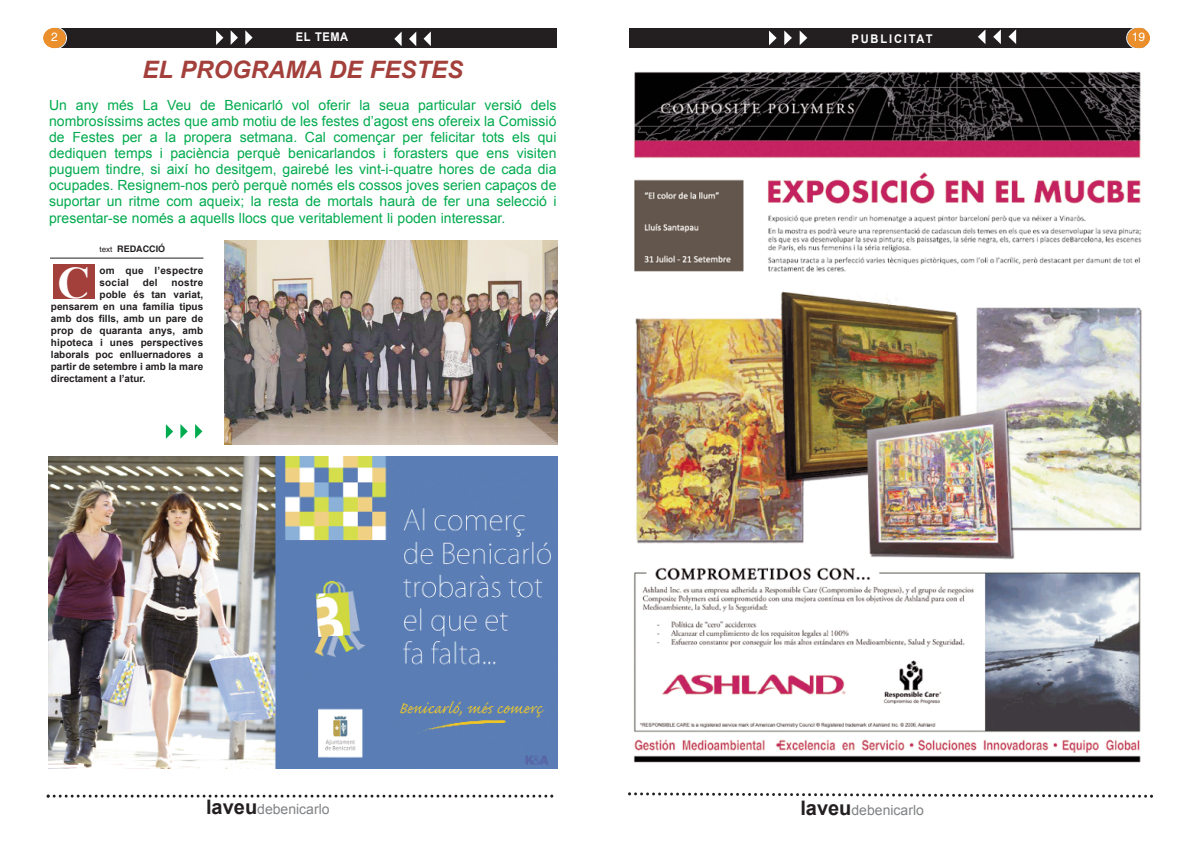
<style>
.page{position:relative;width:1191px;height:842px;background:#fff}
.page>*{position:absolute;margin:0;border:0;box-sizing:border-box;transform-origin:0 0}
.t1{font:700 45px "Times New Roman";color:#fff}
.t2{font:italic 700 24px "Arial";color:#a3403b}
.t3{font:14px/16px "Arial";color:#00aa4e;text-align:justify}
.t4{font:14px "Arial";color:#808285}
.t5{font:700 12px "Arial";letter-spacing:.165em;color:#fff;scale:.92 1}
.t6{font:12px "Helvetica";color:#fff}
.t7{font:700 10px "Arial";color:#231f20}
.t8{font:700 10px/12px "Arial";letter-spacing:.02em;color:#231f20}
.t9{font:700 9px "Helvetica";color:#231f20}
.s1{font-weight:400;font-size:8px}
.s2{font-weight:700;font-size:20px;color:#231f20}
</style>
<div class="page">
<div style="left:56px;top:28px;width:500px;height:20px;background:#231f20"></div>
<svg style="left:423px;top:31px;width:8px;height:15px"></svg>
<svg style="left:409px;top:32px;width:7px;height:14px"></svg>
<svg style="left:394px;top:32px;width:7px;height:14px"></svg>
<svg style="left:216px;top:30px;width:7px;height:15px"></svg>
<svg style="left:231px;top:30px;width:7px;height:15px"></svg>
<svg style="left:245px;top:30px;width:8px;height:15px"></svg>
<svg style="left:43px;top:27px;width:24px;height:22px"></svg>
<svg style="left:47px;top:795px;width:506px;height:3px"></svg>
<div style="left:629px;top:28px;width:515px;height:20px;background:#231f20"></div>
<svg style="left:1126px;top:27px;width:24px;height:22px"></svg>
<svg style="left:628px;top:792px;width:525px;height:6px"></svg>
<div style="left:53px;top:264px;width:41px;height:35px;background:#a3403b"></div>
<svg style="left:769px;top:31px;width:7px;height:14px"></svg>
<svg style="left:784px;top:30px;width:8px;height:15px"></svg>
<svg style="left:799px;top:30px;width:8px;height:15px"></svg>
<svg style="left:1008px;top:29px;width:8px;height:15px"></svg>
<svg style="left:993px;top:29px;width:8px;height:15px"></svg>
<svg style="left:978px;top:30px;width:7px;height:14px"></svg>
<hr style="left:50px;top:258px;width:153px;height:1px;background:#231f20">
<svg style="left:166px;top:424px;width:7px;height:15px"></svg>
<svg style="left:180px;top:424px;width:8px;height:15px"></svg>
<svg style="left:195px;top:424px;width:7px;height:15px"></svg>
<img style="left:224px;top:240px;width:333px;height:204px">
<img style="left:48px;top:456px;width:509px;height:312px">
<img style="left:633px;top:72px;width:509px;height:691px">
<p class="t6" style="left:51px;top:30px;width:8px">2</p>
<p class="t5" style="left:296px;top:31px;width:58px">EL TEMA</p>
<h2 class="t2" style="left:142px;top:57px;width:322px">EL PROGRAMA DE FESTES</h2>
<p class="t3" style="left:49px;top:98px;width:509px">Un any més La Veu de Benicarló vol oferir la seua particular versió dels nombrosíssims actes que amb motiu de les festes d’agost ens ofereix la Comissió de Festes per a la propera setmana. Cal començar per felicitar tots els qui dediquen temps i paciència perquè benicarlandos i forasters que ens visiten puguem tindre, si així ho desitgem, gairebé les vint-i-quatre hores de cada dia ocupades. Resignem-nos però perquè només els cossos joves serien capaços de suportar un ritme com aqueix; la resta de mortals haurà de fer una selecció i presentar-se només a aquells llocs que veritablement li poden interessar.</p>
<p class="t9" style="left:99px;top:244px;width:67px"><span class="s1">text</span> REDACCIÓ</p>
<p class="t8" style="left:99px;top:265px;width:105px">om que l’espectre social</p>
<h1 class="t1" style="left:57px;top:258px;width:34px">C</h1>
<p class="t7" style="left:143px;top:277px;width:16px">del</p>
<p class="t7" style="left:171px;top:277px;width:33px">nostre</p>
<p class="t7" style="left:99px;top:289px;width:105px">poble és tan variat,</p>
<p class="t7" style="left:51px;top:301px;width:154px">pensarem en una família tipus</p>
<p class="t7" style="left:51px;top:313px;width:154px">amb dos fills, amb un pare de</p>
<p class="t7" style="left:51px;top:325px;width:154px">prop de quaranta anys, amb</p>
<p class="t7" style="left:51px;top:337px;width:154px">hipoteca i unes perspectives</p>
<p class="t7" style="left:51px;top:349px;width:154px">laborals poc enlluernadores a</p>
<p class="t7" style="left:51px;top:361px;width:154px">partir de setembre i amb la mare</p>
<p class="t7" style="left:51px;top:373px;width:96px">directament a l’atur.</p>
<p class="t5" style="left:851px;top:32px;width:89px">PUBLICITAT</p>
<p class="t4" style="left:206px;top:801px;width:125px"><span class="s2">laveu</span>debenicarlo</p>
<p class="t4" style="left:800px;top:802px;width:125px"><span class="s2">laveu</span>debenicarlo</p>
<p class="t6" style="left:1131px;top:30px;width:15px">19</p>
</div>
